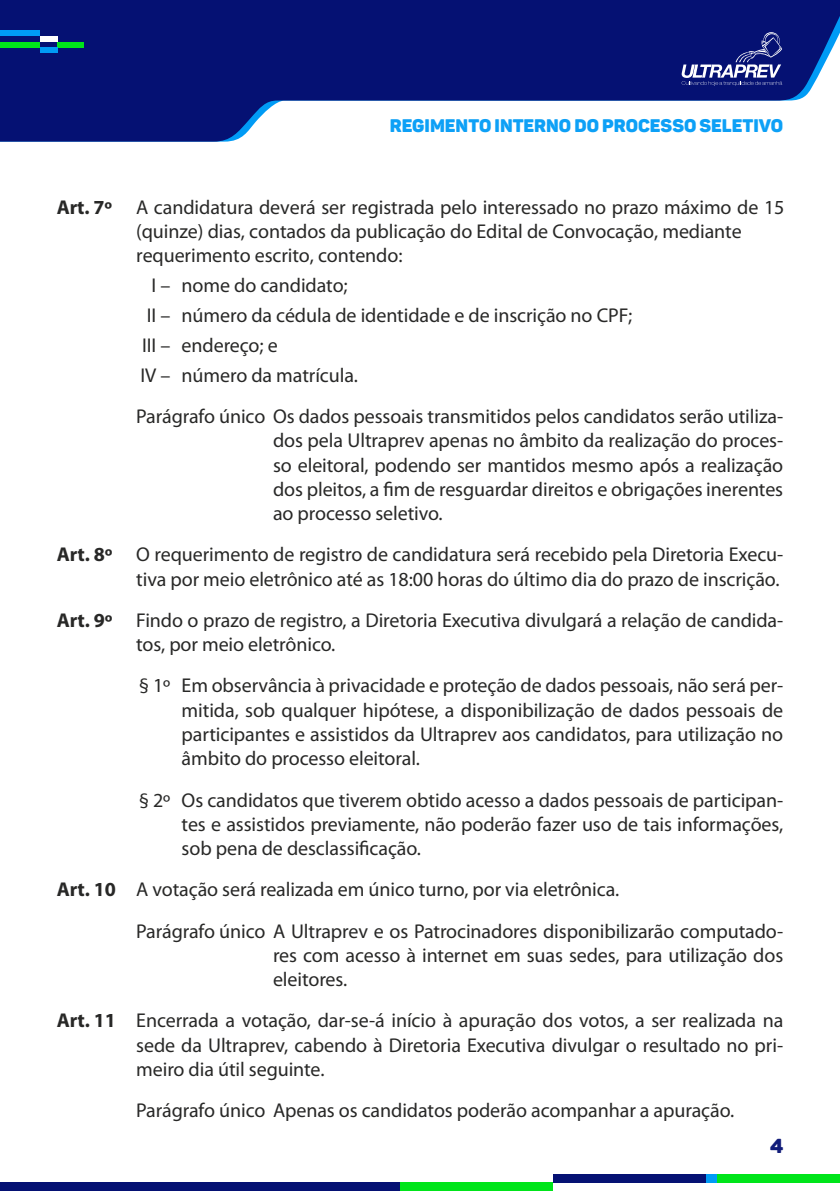
<style>
.page{position:relative;width:840px;height:1191px;background:#fff}
.page>*{position:absolute;margin:0;border:0;box-sizing:border-box;transform-origin:0 0}
.t1{font:20px/24.2px "Myriad Pro";letter-spacing:-.005em;color:#282827}
.t2{font:900 20px "Panton Demo";color:#121d7a}
.t3{font:900 18px "Panton Demo";color:#0da0f6}
.s1{font-weight:700}
</style>
<div class="page">
<svg style="left:0;top:0;width:839px;height:142px;fill:#051173"></svg>
<div style="left:0;top:42px;width:40px;height:6px;background:#00e51a"></div>
<div style="left:57px;top:42px;width:26px;height:6px;background:#00e51a"></div>
<div style="left:0;top:30px;width:40px;height:6px;background:#009bf5"></div>
<div style="left:40px;top:36px;width:17px;height:6px;background:#fff"></div>
<div style="left:40px;top:47px;width:17px;height:6px;background:#009bf5"></div>
<svg style="left:681px;top:32px;width:100px;height:54px;background:#303a8b"></svg>
<div style="left:716px;top:1174px;width:123px;height:9px;background:#00e51a"></div>
<div style="left:399px;top:1182px;width:153px;height:9px;background:#00e51a"></div>
<div style="left:705px;top:1174px;width:11px;height:9px;background:#009bf5"></div>
<div style="left:0;top:1182px;width:399px;height:9px;background:#051173"></div>
<div style="left:552px;top:1174px;width:153px;height:9px;background:#051173"></div>
<p class="t3" style="left:389px;top:114px;width:394px">REGIMENTO INTERNO DO PROCESSO SELETIVO</p>
<p class="t1" style="left:136px;top:194px;width:649px;text-indent:-79px"><span class="s1">Art. 7º</span> A candidatura deverá ser registrada pelo interessado no prazo máximo de 15 (quinze) dias, contados da publicação do Edital de Convocação, mediante requerimento escrito, contendo:</p>
<p class="t1" style="left:151px;top:273px;width:197px">I – nome do candidato;</p>
<p class="t1" style="left:147px;top:303px;width:486px">II – número da cédula de identidade e de inscrição no CPF;</p>
<p class="t1" style="left:142px;top:333px;width:137px">III – endereço; e</p>
<p class="t1" style="left:140px;top:363px;width:219px">IV – número da matrícula.</p>
<p class="t1" style="left:273px;top:404px;width:511px;text-align:justify;text-indent:-137px">Parágrafo único Os dados pessoais transmitidos pelos candidatos serão utiliza&shy;dos pela Ultraprev apenas no âmbito da realização do proces&shy;so eleitoral, podendo ser mantidos mesmo após a realização dos pleitos, a fim de resguardar direitos e obrigações inerentes ao processo seletivo.</p>
<p class="t1" style="left:57px;top:542px;width:727px;text-align:right"><span class="s1">Art. 8º</span> O requerimento de registro de candidatura será recebido pela Diretoria Execu&shy;tiva por meio eletrônico até as 18:00 horas do último dia do prazo de inscrição.</p>
<p class="t1" style="left:136px;top:608px;width:648px;text-indent:-79px"><span class="s1">Art. 9º</span> Findo o prazo de registro, a Diretoria Executiva divulgará a relação de candida&shy;tos, por meio eletrônico.</p>
<p class="t1" style="left:181px;top:673px;width:602px;text-align:justify;text-indent:-43px">§ 1º Em observância à privacidade e proteção de dados pessoais, não será per&shy;mitida, sob qualquer hipótese, a disponibilização de dados pessoais de participantes e assistidos da Ultraprev aos candidatos, para utilização no âmbito do processo eleitoral.</p>
<p class="t1" style="left:181px;top:787px;width:602px;text-align:justify;text-indent:-43px">§ 2º Os candidatos que tiverem obtido acesso a dados pessoais de participan&shy;tes e assistidos previamente, não poderão fazer uso de tais informações, sob pena de desclassificação.</p>
<p class="t1" style="left:136px;top:868px;width:648px;line-height:41.2px;text-indent:-79px"><span class="s1">Art. 10</span> A votação será realizada em único turno, por via eletrônica.<br>Parágrafo único A Ultraprev e os Patrocinadores disponibilizarão computado-</p>
<p class="t1" style="left:273px;top:942px;width:511px">res com acesso à internet em suas sedes, para utilização dos eleitores.</p>
<p class="t1" style="left:136px;top:1008px;width:648px;text-align:justify;text-indent:-79px"><span class="s1">Art. 11</span> Encerrada a votação, dar-se-á início à apuração dos votos, a ser realizada na sede da Ultraprev, cabendo à Diretoria Executiva divulgar o resultado no pri&shy;meiro dia útil seguinte.</p>
<p class="t1" style="left:136px;top:1098px;width:599px">Parágrafo único Apenas os candidatos poderão acompanhar a apuração.</p>
<p class="t2" style="left:769px;top:1133px;width:15px">4</p>
</div>
